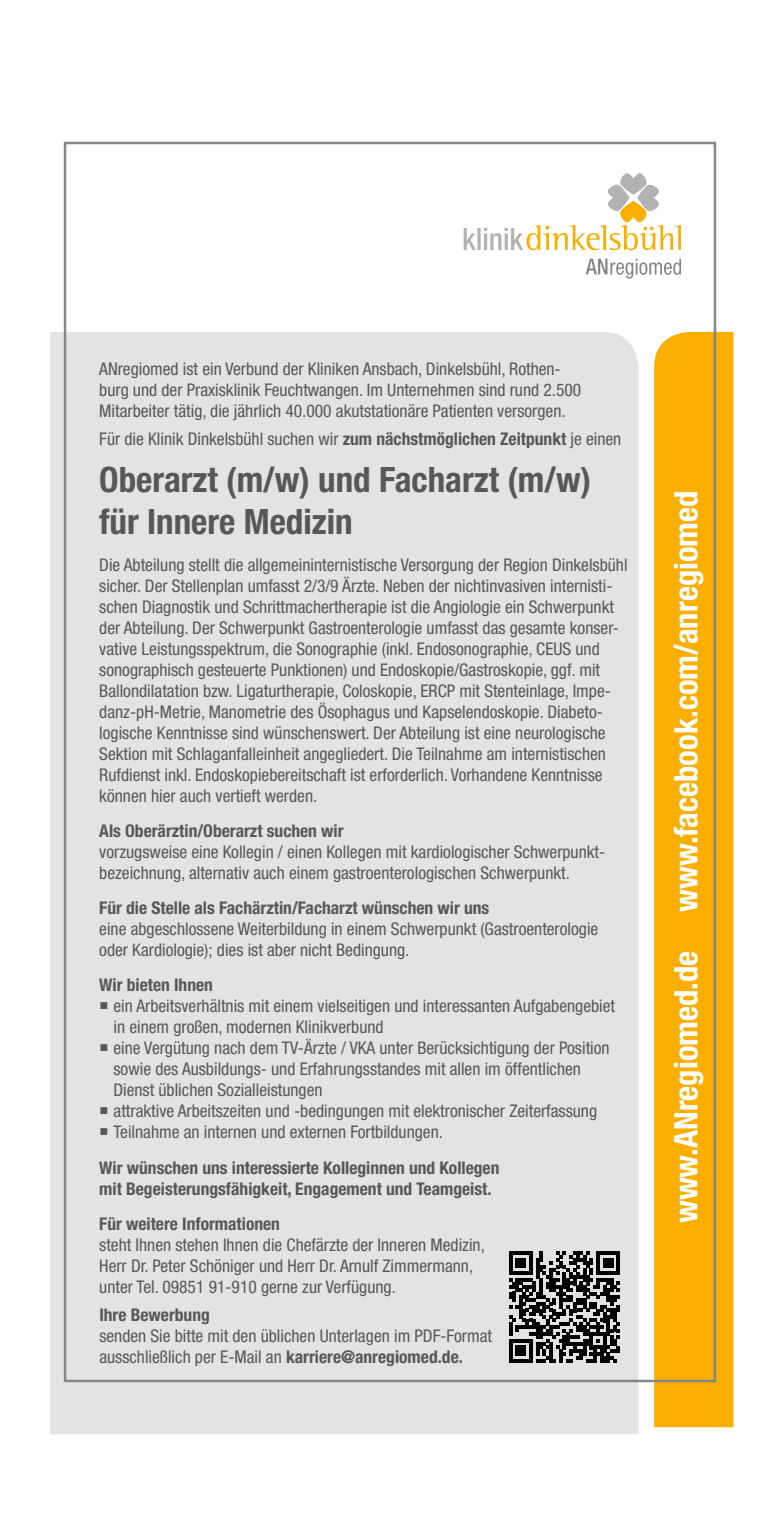
<style>
.page{position:relative;width:780px;height:1524px;background:#fff}
.page>*{position:absolute;margin:0;border:0;box-sizing:border-box;transform-origin:0 0}
.t1{font:700 condensed 35px/42px "Helvetica Neue LT Std";color:#575756}
.t2{font:700 condensed 32.5px "Helvetica Neue LT Std";color:#fff}
.t3{font:condensed 17.5px/21px "Helvetica Neue LT Std";color:#575756}
.t4{font:700 condensed 17.5px/21px "Helvetica Neue LT Std";color:#575756}
.s1{font-weight:700}
</style>
<div class="page">
<div style="left:50px;top:332px;width:588px;height:1102px;background:#e3e3e3"></div>
<div style="left:654px;top:332px;width:79px;height:1095px;background:#f9ae00"></div>
<svg style="left:463px;top:173px;width:218px;height:77px"></svg>
<svg style="left:585px;top:259px;width:96px;height:20px"></svg>
<svg style="left:509px;top:1251px;width:111px;height:111px;background:#5a5a5a"></svg>
<svg style="left:101px;top:1002px;width:6px;height:7px"></svg>
<svg style="left:101px;top:1044px;width:6px;height:7px"></svg>
<svg style="left:101px;top:1107px;width:6px;height:7px"></svg>
<svg style="left:101px;top:1128px;width:6px;height:7px"></svg>
<p class="t3" style="left:99px;top:358px;width:483px">ANregiomed ist ein Verbund der Kliniken Ansbach, Dinkelsbühl, Rothen&shy;burg und der Praxisklinik Feuchtwangen. Im Unternehmen sind rund 2.500<br>Mitarbeiter tätig, die jährlich 40.000 akutstationäre Patienten versorgen.</p>
<p class="t3" style="left:99px;top:428px;width:523px">Für die Klinik Dinkelsbühl suchen wir <span class="s1">zum nächstmöglichen Zeitpunkt</span> je einen</p>
<h1 class="t1" style="left:99px;top:458px;width:493px">Oberarzt (m/w) und Facharzt (m/w) für Innere Medizin</h1>
<p class="t3" style="left:99px;top:554px;width:530px">Die Abteilung stellt die allgemeininternistische Versorgung der Region Dinkelsbühl sicher. Der Stellenplan umfasst 2/3/9 Ärzte. Neben der nichtinvasiven internisti&shy;schen Diagnostik und Schrittmachertherapie ist die Angiologie ein Schwerpunkt der Abteilung. Der Schwerpunkt Gastroenterologie umfasst das gesamte konser&shy;vative Leistungsspektrum, die Sonographie (inkl. Endosonographie, CEUS und sonographisch gesteuerte Punktionen) und Endoskopie/Gastroskopie, ggf. mit Ballondilatation bzw. Ligaturtherapie, Coloskopie, ERCP mit Stenteinlage, Impe&shy;danz-pH-Metrie, Manometrie des Ösophagus und Kapselendoskopie. Diabeto&shy;logische Kenntnisse sind wünschenswert. Der Abteilung ist eine neurologische Sektion mit Schlaganfalleinheit angegliedert. Die Teilnahme am internistischen Rufdienst inkl. Endoskopiebereitschaft ist erforderlich. Vorhandene Kenntnisse können hier auch vertieft werden.</p>
<p class="t4" style="left:99px;top:820px;width:246px">Als Oberärztin/Oberarzt suchen wir</p>
<p class="t3" style="left:99px;top:841px;width:507px">vorzugsweise eine Kollegin / einen Kollegen mit kardiologischer Schwerpunkt&shy;bezeichnung, alternativ auch einem gastroenterologischen Schwerpunkt.</p>
<p class="t4" style="left:99px;top:897px;width:391px">Für die Stelle als Fachärztin/Facharzt wünschen wir uns</p>
<p class="t3" style="left:99px;top:918px;width:500px">eine abgeschlossene Weiterbildung in einem Schwerpunkt (Gastroenterologie oder Kardiologie); dies ist aber nicht Bedingung.</p>
<p class="t4" style="left:99px;top:974px;width:115px">Wir bieten Ihnen</p>
<p class="t3" style="left:113px;top:995px;width:503px">ein Arbeitsverhältnis mit einem vielseitigen und interessanten Aufgabengebiet in einem großen, modernen Klinikverbund<br>eine Vergütung nach dem TV-Ärzte / VKA unter Berücksichtigung der Position sowie des Ausbildungs- und Erfahrungsstandes mit allen im öffentlichen Dienst üblichen Sozialleistungen<br>attraktive Arbeitszeiten und -bedingungen mit elektronischer Zeiterfassung Teilnahme an internen und externen Fortbildungen.</p>
<p class="t4" style="left:99px;top:1156px;width:401px">Wir wünschen uns interessierte Kolleginnen und Kollegen mit Begeisterungsfähigkeit, Engagement und Teamgeist.</p>
<p class="t4" style="left:99px;top:1213px;width:182px">Für weitere Informationen</p>
<p class="t3" style="left:99px;top:1234px;width:387px">steht Ihnen stehen Ihnen die Chefärzte der Inneren Medizin,<br>Herr Dr. Peter Schöniger und Herr Dr. Arnulf Zimmermann, unter Tel. 09851 91-910 gerne zur Verfügung.</p>
<p class="t4" style="left:99px;top:1304px;width:112px">Ihre Bewerbung</p>
<p class="t3" style="left:99px;top:1325px;width:394px">senden Sie bitte mit den üblichen Unterlagen im PDF-Format ausschließlich per E-Mail an <span class="s1">karriere@anregiomed.de.</span></p>
<h2 class="t2" style="left:666px;top:1223px;width:734px;rotate:-90deg">www.ANregiomed.de www.facebook.com/anregiomed</h2>
</div>
